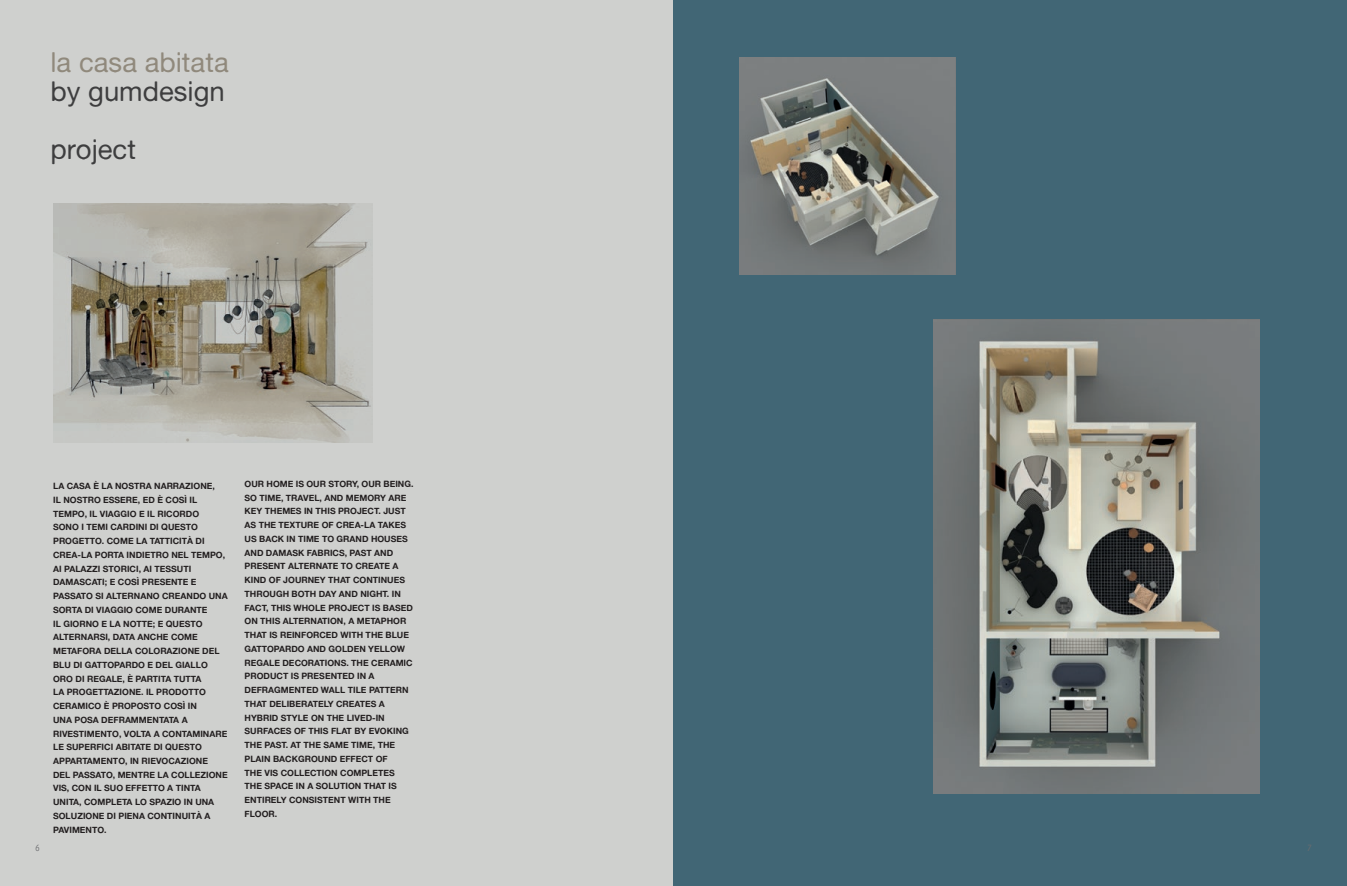
<style>
.page{position:relative;width:1347px;height:886px;background:#fff}
.page>*{position:absolute;margin:0;border:0;box-sizing:border-box;transform-origin:0 0}
.t1{font:27.5px/57.5px "Alte Haas Grotesk";color:#3e3e3f}
.t2{font:27.5px "Alte Haas Grotesk";color:#90897c}
.t3{font:9.38px "Bell Centennial Address";color:#6c6d70}
.t4{font:8.75px/13.8px "Alte Haas Grotesk Bold";color:#231f20}
</style>
<div class="page">
<div style="left:0;top:0;width:1346px;height:886px;background:#cfd0ce"></div>
<div style="left:673px;top:0;width:673px;height:886px;background:#416675"></div>
<img style="left:739px;top:58px;width:216px;height:216px">
<img style="left:933px;top:319px;width:326px;height:475px">
<img style="left:53px;top:203px;width:320px;height:240px">
<h1 class="t2" style="left:50px;top:46px;width:180px">la casa abitata</h1>
<h1 class="t1" style="left:50px;top:62px;width:176px">by gumdesign project</h1>
<p class="t4" style="left:53px;top:479px;width:176px">LA CASA È LA NOSTRA NARRAZIONE,<br>IL NOSTRO ESSERE, ED È COSÌ IL<br>TEMPO, IL VIAGGIO E IL RICORDO<br>SONO I TEMI CARDINI DI QUESTO<br>PROGETTO. COME LA TATTICITÀ DI<br>CREA-LA PORTA INDIETRO NEL TEMPO,<br>AI PALAZZI STORICI, AI TESSUTI<br>DAMASCATI; E COSÌ PRESENTE E<br>PASSATO SI ALTERNANO CREANDO UNA<br>SORTA DI VIAGGIO COME DURANTE<br>IL GIORNO E LA NOTTE; E QUESTO<br>ALTERNARSI, DATA ANCHE COME<br>METAFORA DELLA COLORAZIONE DEL<br>BLU DI GATTOPARDO E DEL GIALLO<br>ORO DI REGALE, È PARTITA TUTTA<br>LA PROGETTAZIONE. IL PRODOTTO<br>CERAMICO È PROPOSTO COSÌ IN<br>UNA POSA DEFRAMMENTATA A<br>RIVESTIMENTO, VOLTA A CONTAMINARE<br>LE SUPERFICI ABITATE DI QUESTO<br>APPARTAMENTO, IN RIEVOCAZIONE<br>DEL PASSATO, MENTRE LA COLLEZIONE<br>VIS, CON IL SUO EFFETTO A TINTA<br>UNITA, COMPLETA LO SPAZIO IN UNA<br>SOLUZIONE DI PIENA CONTINUITÀ A<br>PAVIMENTO.</p>
<p class="t4" style="left:244px;top:477px;width:170px">OUR HOME IS OUR STORY, OUR BEING.<br>SO TIME, TRAVEL, AND MEMORY ARE<br>KEY THEMES IN THIS PROJECT. JUST<br>AS THE TEXTURE OF CREA-LA TAKES<br>US BACK IN TIME TO GRAND HOUSES<br>AND DAMASK FABRICS, PAST AND<br>PRESENT ALTERNATE TO CREATE A<br>KIND OF JOURNEY THAT CONTINUES<br>THROUGH BOTH DAY AND NIGHT. IN<br>FACT, THIS WHOLE PROJECT IS BASED<br>ON THIS ALTERNATION, A METAPHOR<br>THAT IS REINFORCED WITH THE BLUE<br>GATTOPARDO AND GOLDEN YELLOW<br>REGALE DECORATIONS. THE CERAMIC<br>PRODUCT IS PRESENTED IN A<br>DEFRAGMENTED WALL TILE PATTERN<br>THAT DELIBERATELY CREATES A<br>HYBRID STYLE ON THE LIVED-IN<br>SURFACES OF THIS FLAT BY EVOKING<br>THE PAST. AT THE SAME TIME, THE<br>PLAIN BACKGROUND EFFECT OF<br>THE VIS COLLECTION COMPLETES<br>THE SPACE IN A SOLUTION THAT IS<br>ENTIRELY CONSISTENT WITH THE<br>FLOOR.</p>
<p class="t3" style="left:35px;top:842px;width:6px">6</p>
<p class="t3" style="left:1307px;top:842px;width:6px">7</p>
</div>
